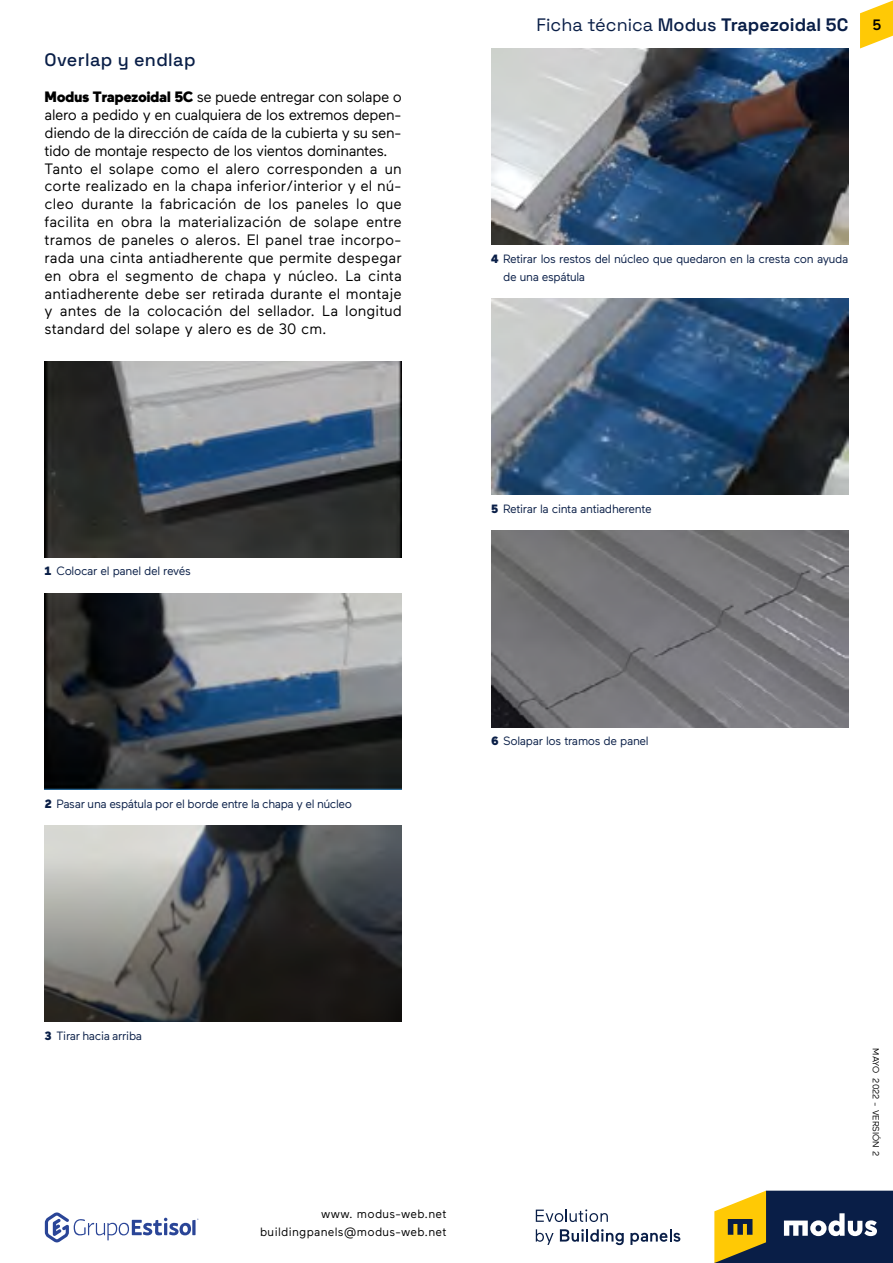
<style>
.page{position:relative;width:893px;height:1263px;background:#fff}
.page>*{position:absolute;margin:0;border:0;box-sizing:border-box;transform-origin:0 0}
.t1{font:700 18px "Space Grotesk";color:#091e47}
.t2{font:500 18px "Space Grotesk";letter-spacing:.02em;color:#091e47}
.t3{font:15px/17.9px "Maax";color:#000}
.t4{font:500 15px "Maax";color:#000}
.t5{font:12px/17.9px "Maax";letter-spacing:-.03em;color:#091e47}
.t6{font:12px/17.9px "Maax";letter-spacing:.02em;color:#000;text-align:right}
.t7{font:9px "Maax";color:#000}
.s1{font-weight:900}
.s2{font-weight:400}
.s3{font-weight:500}
</style>
<div class="page">
<svg style="left:860px;top:0;width:33px;height:48px"></svg>
<svg style="left:536px;top:1209px;width:72px;height:13px"></svg>
<svg style="left:536px;top:1229px;width:18px;height:16px"></svg>
<svg style="left:560px;top:1229px;width:64px;height:16px"></svg>
<svg style="left:630px;top:1229px;width:50px;height:16px"></svg>
<svg style="left:714px;top:1191px;width:179px;height:72px"></svg>
<svg style="left:192px;top:1220px;width:4px;height:15px"></svg>
<svg style="left:45px;top:1212px;width:146px;height:30px"></svg>
<img style="left:45px;top:361px;width:357px;height:196px">
<img style="left:45px;top:593px;width:357px;height:197px">
<img style="left:45px;top:825px;width:357px;height:197px">
<img style="left:491px;top:48px;width:357px;height:197px">
<img style="left:491px;top:298px;width:357px;height:197px">
<img style="left:491px;top:531px;width:357px;height:196px">
<p class="t2" style="left:45px;top:47px;width:152px">Overlap y endlap</p>
<p class="t3" style="left:45px;top:88px;width:359px"><span class="s1">Modus Trapezoidal 5C</span> se puede entregar con solape o alero a pedido y en cualquiera de los extremos depen&shy;diendo de la dirección de caída de la cubierta y su sen&shy;tido de montaje respecto de los vientos dominantes.<br>Tanto el solape como el alero corresponden a un corte realizado en la chapa inferior/interior y el nú&shy;cleo durante la fabricación de los paneles lo que facilita en obra la materialización de solape entre tramos de paneles o aleros. El panel trae incorpo&shy;rada una cinta antiadherente que permite despegar en obra el segmento de chapa y núcleo. La cinta antiadherente debe ser retirada durante el montaje y antes de la colocación del sellador. La longitud standard del solape y alero es de 30 cm.</p>
<p class="t5" style="left:45px;top:562px;width:148px"><span class="s1">1</span> Colocar el panel del revés</p>
<p class="t5" style="left:45px;top:795px;width:309px"><span class="s1">2</span> Pasar una espátula por el borde entre la chapa y el núcleo</p>
<p class="t1" style="left:536px;top:11px;width:313px"><span class="s2">Ficha técnica</span> <span class="s3">Modus</span> Trapezoidal 5C</p>
<p class="t4" style="left:873px;top:17px;width:10px">5</p>
<p class="t5" style="left:503px;top:250px;width:347px;text-indent:-12px"><span class="s1">4</span> Retirar los restos del núcleo que quedaron en la cresta con ayuda de una espátula</p>
<p class="t5" style="left:491px;top:500px;width:162px"><span class="s1">5</span> Retirar la cinta antiadherente</p>
<p class="t5" style="left:491px;top:732px;width:159px"><span class="s1">6</span> Solapar los tramos de panel</p>
<p class="t5" style="left:45px;top:1027px;width:99px"><span class="s1">3</span> Tirar hacia arriba</p>
<p class="t6" style="left:260px;top:1205px;width:188px">www. modus-web.net buildingpanels@modus-web.net</p>
<p class="t7" style="left:881px;top:1048px;width:109px;rotate:90deg">MAYO 2022 - VERSIÓN 2</p>
</div>
